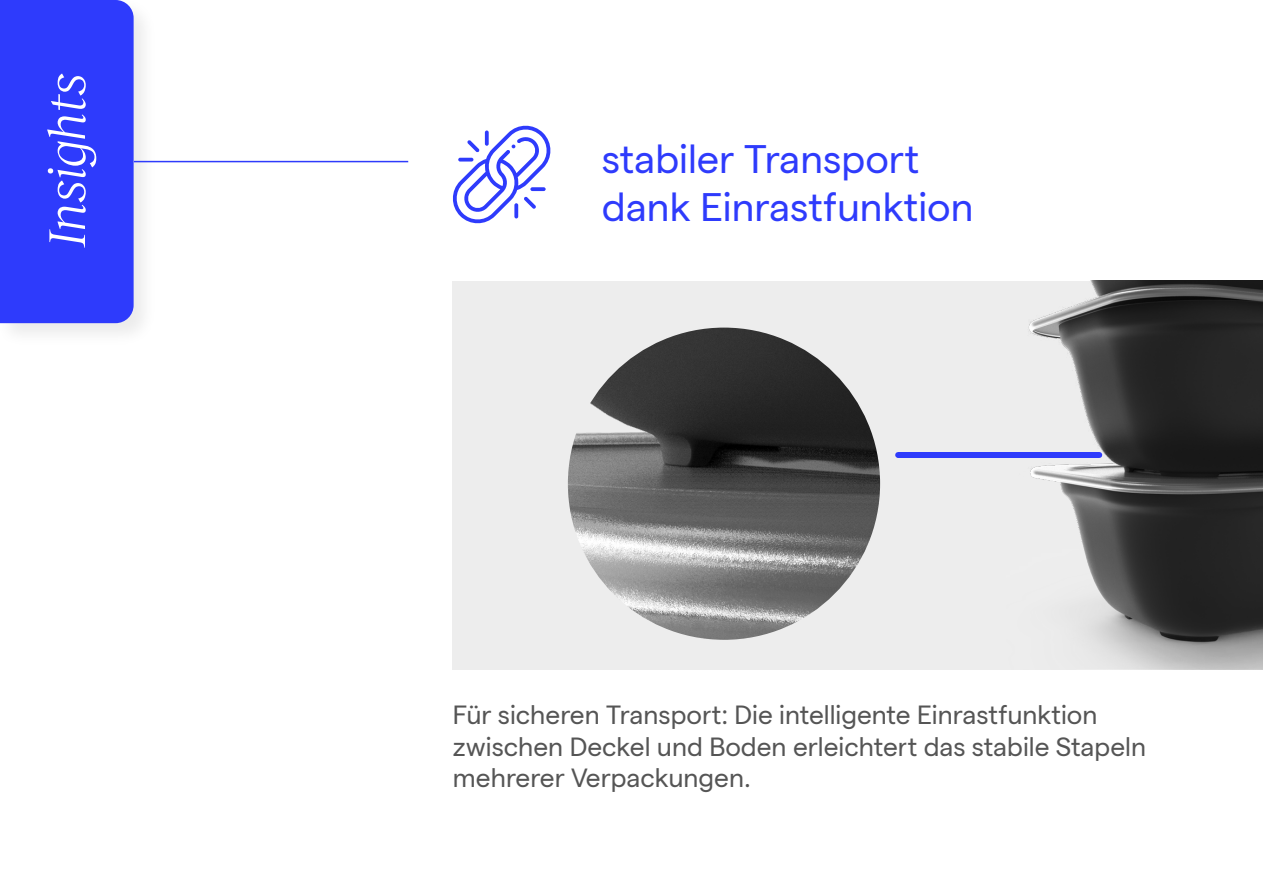
<style>
.page{position:relative;width:1263px;height:893px;background:#fff}
.page>*{position:absolute;margin:0;border:0;box-sizing:border-box;transform-origin:0 0}
.t1{font:italic 300 53.25px "Reckless";letter-spacing:-.01em;color:#fff}
.t2{font:39.75px/47.7px "Matter";color:#2e3bfc}
.t3{font:26.25px/31.5px "Matter";color:#555}
</style>
<div class="page">
<div style="left:453px;top:281px;width:810px;height:388px;background:#ededed"></div>
<img style="left:1028px;top:281px;width:235px;height:388px">
<div style="left:0;top:0;width:158px;height:348px;background:#f8f8f8"></div>
<div style="left:0;top:0;width:134px;height:323px;background:#2e3bfc"></div>
<hr style="left:134px;top:161px;width:274px;height:1px;background:#2e3bfc">
<svg style="left:453px;top:125px;width:98px;height:99px"></svg>
<svg style="left:514px;top:203px;width:4px;height:15px"></svg>
<svg style="left:530px;top:187px;width:16px;height:4px"></svg>
<img style="left:568px;top:328px;width:312px;height:312px;border-radius:156px">
<div style="left:898px;top:452px;width:201px;height:6px;background:#2e3bfc"></div>
<h1 class="t1" style="left:29px;top:247px;width:175px;rotate:-90deg">Insights</h1>
<h2 class="t2" style="left:602px;top:132px;width:373px">stabiler Transport dank Einrastfunktion</h2>
<p class="t3" style="left:453px;top:697px;width:695px">Für sicheren Transport: Die intelligente Einrastfunktion zwischen Deckel und Boden erleichtert das stabile Stapeln mehrerer Verpackungen.</p>
</div>
